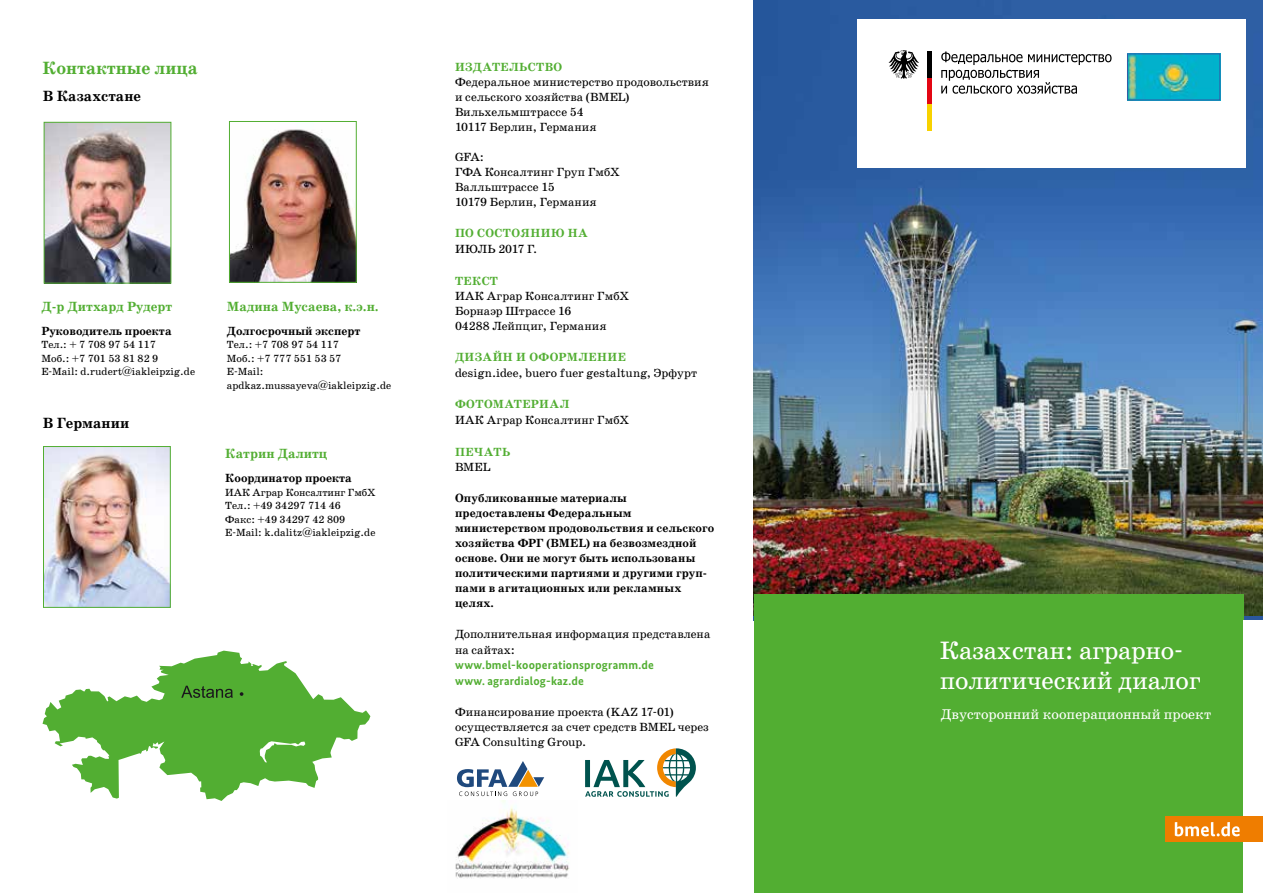
<style>
.page{position:relative;width:1263px;height:893px;background:#fff}
.page>*{position:absolute;margin:0;border:0;box-sizing:border-box;transform-origin:0 0}
.t1{font:25.5px/30px "School Book C";letter-spacing:-.01em;color:#fff}
.t2{font:700 18px "School Book C";color:#52ae32}
.t3{font:700 15px "School Book C";color:#000}
.t4{font:14.25px "School Book C";color:#fff}
.t5{font:700 13.5px "School Book C";color:#52ae32}
.t6{font:12px/15px "School Book C";letter-spacing:.005em;color:#000}
.t7{font:700 12px/15px "School Book C";letter-spacing:.01em;color:#000}
.t8{font:700 12px "School Book C";letter-spacing:.04em;color:#52ae32}
.t9{font:700 12px/15.8px "Bundes Sans";letter-spacing:.015em;color:#52ae32}
.t10{font:10.5px/13.5px "School Book C";color:#000}
</style>
<div class="page">
<img style="left:754px;top:0;width:509px;height:616px">
<div style="left:838px;top:594px;width:406px;height:299px;background:#52ae32"></div>
<div style="left:857px;top:19px;width:388px;height:148px;background:#fff"></div>
<div style="left:754px;top:594px;width:84px;height:299px;background:#52ae32"></div>
<div style="left:1165px;top:816px;width:98px;height:26px;background:#ef7d00"></div>
<svg style="left:1175px;top:822px;width:65px;height:14px"></svg>
<svg style="left:457px;top:761px;width:87px;height:35px"></svg>
<svg style="left:43px;top:651px;width:327px;height:150px;fill:#52ae32"></svg>
<svg style="left:240px;top:692px;width:3px;height:4px"></svg>
<svg style="left:181px;top:686px;width:52px;height:12px"></svg>
<img style="left:45px;top:448px;width:124px;height:158px">
<div style="left:43px;top:446px;width:128px;height:162px;border:1px solid #52ae32"></div>
<img style="left:46px;top:124px;width:123px;height:157px">
<div style="left:44px;top:122px;width:127px;height:161px;border:1px solid #52ae32"></div>
<img style="left:231px;top:129px;width:124px;height:152px">
<div style="left:229px;top:121px;width:128px;height:162px;border:1px solid #52ae32"></div>
<svg style="left:585px;top:748px;width:111px;height:49px"></svg>
<img style="left:455px;top:801px;width:115px;height:78px">
<div style="left:927px;top:104px;width:5px;height:26px;background:#f8d200"></div>
<div style="left:927px;top:78px;width:5px;height:26px;background:#e30613"></div>
<div style="left:927px;top:52px;width:5px;height:26px;background:#000"></div>
<svg style="left:888px;top:50px;width:31px;height:29px"></svg>
<svg style="left:941px;top:51px;width:170px;height:43px"></svg>
<img style="left:1129px;top:56px;width:89px;height:42px">
<div style="left:1127px;top:54px;width:93px;height:46px;border:1px solid #335ba6"></div>
<h2 class="t2" style="left:43px;top:59px;width:157px">Контактные лица</h2>
<p class="t3" style="left:43px;top:88px;width:100px">В Казахстане</p>
<p class="t5" style="left:41px;top:299px;width:132px">Д-р Дитхард Рудерт</p>
<p class="t5" style="left:227px;top:299px;width:153px">Мадина Мусаева, к.э.н.</p>
<p class="t7" style="left:41px;top:324px;width:132px">Руководитель проекта</p>
<p class="t10" style="left:41px;top:338px;width:155px">Тел.: + 7 708 97 54 117<br>Моб.: +7 701 53 81 82 9<br>E-Mail: d.rudert@iakleipzig.de</p>
<p class="t3" style="left:43px;top:415px;width:88px">В Германии</p>
<p class="t7" style="left:227px;top:324px;width:135px">Долгосрочный эксперт</p>
<p class="t10" style="left:227px;top:338px;width:166px">Тел.: +7 708 97 54 117<br>Моб.: +7 777 551 53 57<br>E-Mail: apdkaz.mussayeva@iakleipzig.de</p>
<p class="t5" style="left:225px;top:446px;width:104px">Катрин Далитц</p>
<p class="t7" style="left:225px;top:471px;width:128px">Координатор проекта</p>
<p class="t10" style="left:225px;top:485px;width:152px">ИАК Аграр Консалтинг ГмбХ<br>Тел.: +49 34297 714 46<br>Факс: +49 34297 42 809<br>E-Mail: k.dalitz@iakleipzig.de</p>
<p class="t8" style="left:455px;top:60px;width:109px">ИЗДАТЕЛЬСТВО</p>
<p class="t6" style="left:455px;top:75px;width:255px">Федеральное министерство продовольствия и сельского хозяйства (BMEL)<br>Вильхельмштрассе 54<br>10117 Берлин, Германия</p>
<p class="t6" style="left:455px;top:150px;width:167px">GFA:<br>ГФА Консалтинг Груп ГмбХ<br>Валльштрассе 15<br>10179 Берлин, Германия</p>
<p class="t8" style="left:455px;top:227px;width:134px">ПО СОСТОЯНИЮ НА</p>
<p class="t6" style="left:455px;top:242px;width:84px">ИЮЛЬ 2017 Г.</p>
<p class="t8" style="left:455px;top:274px;width:45px">ТЕКСТ</p>
<p class="t6" style="left:455px;top:288px;width:176px">ИАК Аграр Консалтинг ГмбХ<br>Борнаэр Штрассе 16<br>04288 Лейпциг, Германия</p>
<p class="t8" style="left:455px;top:351px;width:172px">ДИЗАЙН И ОФОРМЛЕНИЕ</p>
<p class="t6" style="left:455px;top:366px;width:244px">design.idee, buero fuer gestaltung, Эрфурт</p>
<p class="t8" style="left:455px;top:398px;width:116px">ФОТОМАТЕРИАЛ</p>
<p class="t6" style="left:455px;top:413px;width:176px">ИАК Аграр Консалтинг ГмбХ</p>
<p class="t8" style="left:455px;top:445px;width:57px">ПЕЧАТЬ</p>
<p class="t6" style="left:455px;top:460px;width:37px">BMEL</p>
<p class="t7" style="left:455px;top:491px;width:261px">Опубликованные материалы предоставлены Федеральным министерством продовольствия и сельского хозяйства ФРГ (BMEL) на безвозмездной основе. Они не могут быть использованы политическими партиями и другими груп&shy;пами в агитационных или рекламных целях.</p>
<p class="t6" style="left:455px;top:626px;width:257px;line-height:15.8px">Дополнительная информация представлена на сайтах:</p>
<p class="t9" style="left:455px;top:657px;width:200px">www.bmel-kooperationsprogramm.de www. agrardialog-kaz.de</p>
<p class="t6" style="left:455px;top:704px;width:255px">Финансирование проекта (KAZ 17-01) осуществляется за счет средств BMEL через<br>GFA Consulting Group.</p>
<h1 class="t1" style="left:940px;top:636px;width:262px">Казахстан: аграрно&shy;политический диалог</h1>
<p class="t4" style="left:941px;top:706px;width:272px">Двусторонний кооперационный проект</p>
</div>
